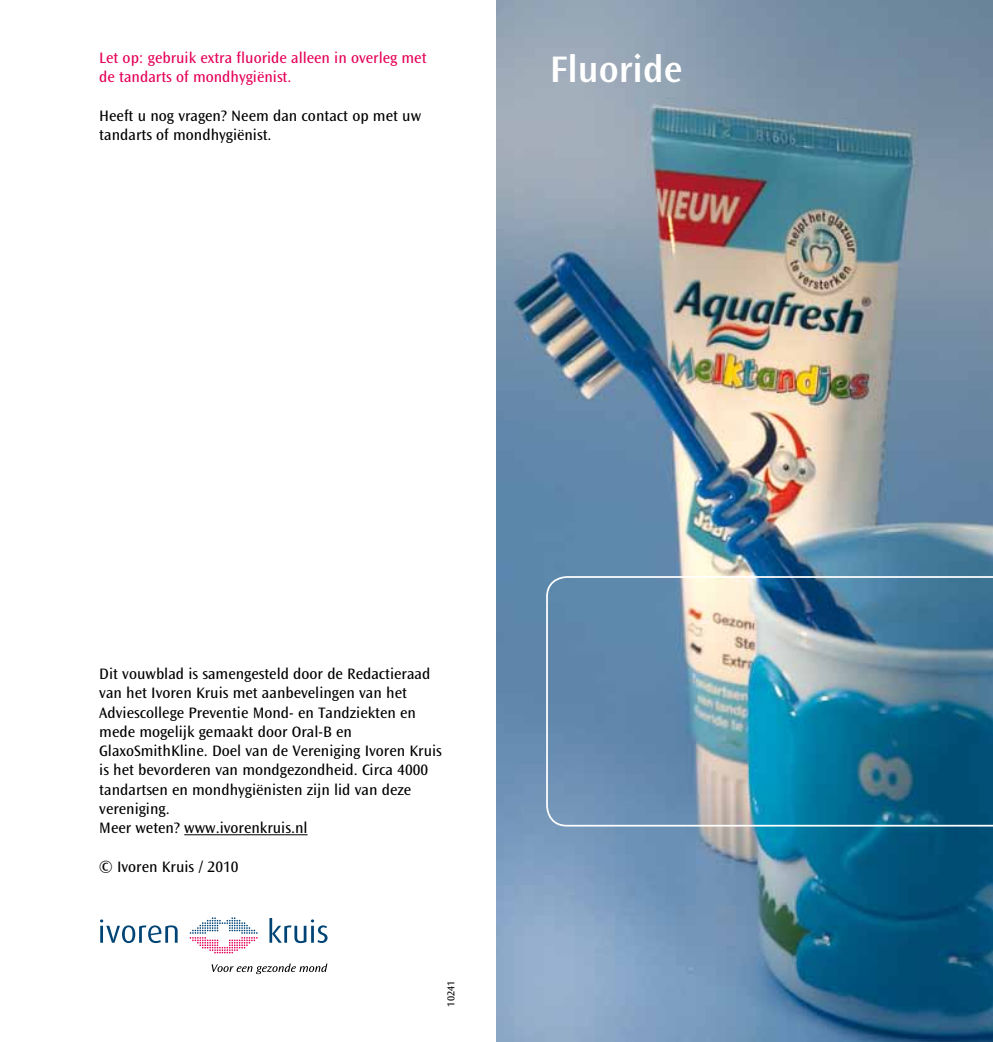
<style>
.page{position:relative;width:993px;height:1042px;background:#fff}
.page>*{position:absolute;margin:0;border:0;box-sizing:border-box;transform-origin:0 0}
.t1{font:600 38.5px "Ocean Sans Std";color:#fff}
.t2{font:15.75px/19.2px "Ocean Sans Std";color:#000}
.t3{font:15.75px/19.2px "Ocean Sans Std";color:#e50057}
.t4{font:10.5px "Ocean Sans Std";color:#000}
</style>
<div class="page">
<img style="left:496px;top:0;width:496px;height:1042px">
<hr style="left:184px;top:834px;width:123px;height:1px;background:#000">
<img style="left:546px;top:576px;width:446px;height:250px">
<svg style="left:189px;top:917px;width:68px;height:36px"></svg>
<svg style="left:100px;top:919px;width:77px;height:24px"></svg>
<svg style="left:269px;top:918px;width:58px;height:25px"></svg>
<svg style="left:211px;top:963px;width:116px;height:11px"></svg>
<p class="t3" style="left:99px;top:48px;width:328px">Let op: gebruik extra fluoride alleen in overleg met de tandarts of mondhygiënist.</p>
<p class="t2" style="left:99px;top:106px;width:323px">Heeft u nog vragen? Neem dan contact op met uw tandarts of mondhygiënist.</p>
<h1 class="t1" style="left:549px;top:48px;width:134px">Fluoride</h1>
<p class="t2" style="left:99px;top:664px;width:344px">Dit vouwblad is samengesteld door de Redactieraad van het Ivoren Kruis met aanbevelingen van het Adviescollege Preventie Mond- en Tandziekten en mede mogelijk gemaakt door Oral-B en GlaxoSmithKline. Doel van de Vereniging Ivoren Kruis is het bevorderen van mondgezondheid. Circa 4000 tandartsen en mondhygiënisten zijn lid van deze vereniging.<br>Meer weten? www.ivorenkruis.nl</p>
<p class="t2" style="left:99px;top:857px;width:141px">© Ivoren Kruis / 2010</p>
<p class="t4" style="left:445px;top:1006px;width:27px;rotate:-90deg">10241</p>
</div>
